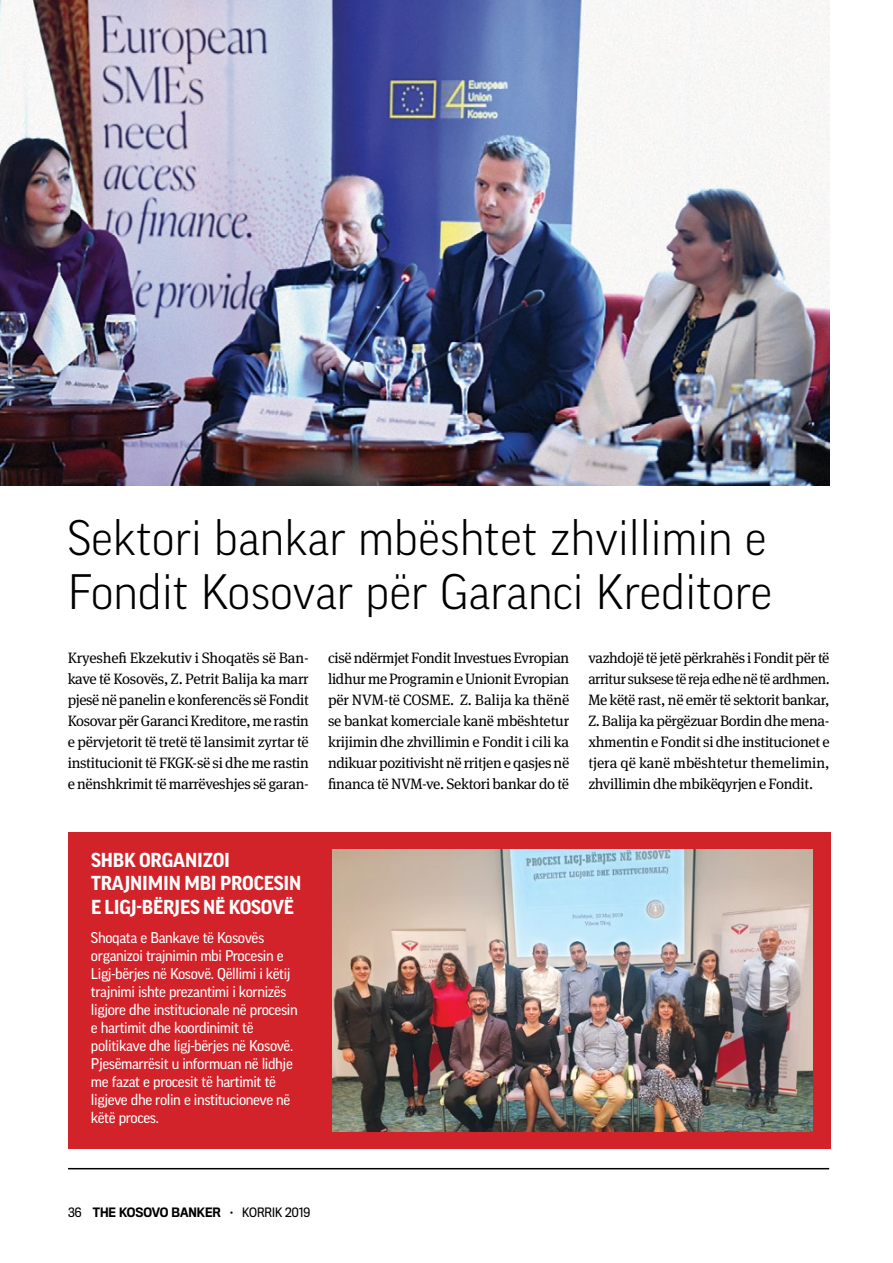
<style>
.page{position:relative;width:893px;height:1263px;background:#fff}
.page>*{position:absolute;margin:0;border:0;box-sizing:border-box;transform-origin:0 0}
.t1{font:300 48px/54px "Good Pro";color:#000}
.t2{font:700 19.5px/23.7px "Good Pro";letter-spacing:-.01em;color:#fff}
.t3{font:15px/21px "Meta Serif Pro";letter-spacing:-.02em;color:#000;text-align:justify}
.t4{font:15px/18px "Good Pro";letter-spacing:-.025em;color:#fff}
.t5{font:500 12px "Titling Gothic FB Narrow";color:#000}
.s1{font-weight:400}
</style>
<div class="page">
<hr style="left:68px;top:1168px;width:761px;height:1px;background:#000">
<div style="left:68px;top:832px;width:762px;height:317px;background:#d2232a"></div>
<img style="left:0;top:0;width:829px;height:485px">
<img style="left:332px;top:849px;width:480px;height:282px">
<h1 class="t1" style="left:68px;top:510px;width:706px">Sektori bankar mbështet zhvillimin e<br>Fondit Kosovar për Garanci Kreditore</h1>
<p class="t3" style="left:68px;top:647px;width:243px">Kryeshefi Ekzekutiv i Shoqatës së Ban&shy;kave të Kosovës, Z. Petrit Balija ka marr pjesë në panelin e konferencës së Fondit Kosovar për Garanci Kreditore, me rastin e përvjetorit të tretë të lansimit zyrtar të institucionit të FKGK-së si dhe me rastin e nënshkrimit të marrëveshjes së garan-</p>
<p class="t3" style="left:328px;top:647px;width:243px">cisë ndërmjet Fondit Investues Evropian lidhur me Programin e Unionit Evropian për NVM-të COSME. Z. Balija ka thënë se bankat komerciale kanë mbështetur krijimin dhe zhvillimin e Fondit i cili ka ndikuar pozitivisht në rritjen e qasjes në financa të NVM-ve. Sektori bankar do të</p>
<p class="t3" style="left:588px;top:647px;width:243px">vazhdojë të jetë përkrahës i Fondit për të arritur suksese të reja edhe në të ardhmen.<br>Me këtë rast, në emër të sektorit bankar, Z. Balija ka përgëzuar Bordin dhe mena&shy;xhmentin e Fondit si dhe institucionet e tjera që kanë mbështetur themelimin, zhvillimin dhe mbikëqyrjen e Fondit.</p>
<h2 class="t2" style="left:91px;top:848px;width:212px">SHBK ORGANIZOI<br>TRAJNIMIN MBI PROCESIN<br>E LIGJ-BËRJES NË KOSOVË</h2>
<p class="t4" style="left:91px;top:928px;width:208px">Shoqata e Bankave të Kosovës organizoi trajnimin mbi Procesin e Ligj-bërjes në Kosovë. Qëllimi i këtij trajnimi ishte prezantimi i kornizës ligjore dhe institucionale në procesin e hartimit dhe koordinimit të politikave dhe ligj-bërjes në Kosovë.<br>Pjesëmarrësit u informuan në lidhje me fazat e procesit të hartimit të ligjeve dhe rolin e institucioneve në këtë proces.</p>
<p class="t5" style="left:68px;top:1205px;width:244px"><span class="s1">36</span> THE KOSOVO BANKER <span class="s1">• KORRIK 2019</span></p>
</div>
